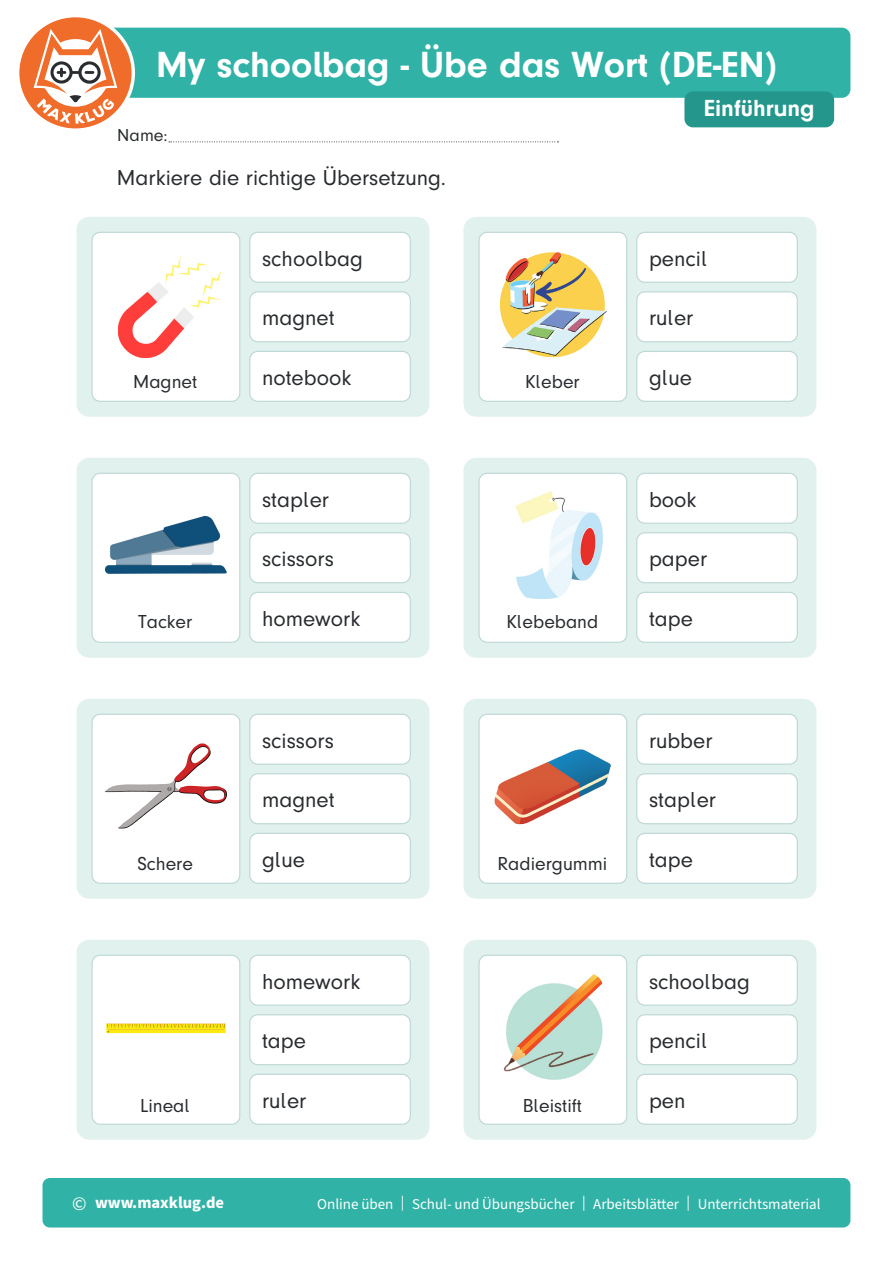
<style>
.page{position:relative;width:893px;height:1263px;background:#fff}
.page>*{position:absolute;margin:0;border:0;box-sizing:border-box;transform-origin:0 0}
.t1{font:700 37.5px "Mk Druckschrift N";color:#fff}
.t2{font:700 24px "Mk Druckschrift N";color:#fff}
.t3{font:22.5px "Mk Druckschrift N";color:#292c2f}
.t4{font:19.5px "Mk Druckschrift N";color:#292c2f}
.t5{font:18px "Mk Druckschrift N";color:#292c2f}
.t6{font:700 16.5px "Source Sans Pro";color:#fff}
.t7{font:15px "Source Sans Pro";color:#fff}
.s1{font-weight:400;font-size:19.5px}
</style>
<div class="page">
<div style="left:75px;top:28px;width:775px;height:70px;background:#30b3a6;border-radius:9px"></div>
<svg style="left:169px;top:141px;width:389px;height:1px"></svg>
<svg style="left:19px;top:17px;width:116px;height:112px"></svg>
<div style="left:43px;top:1178px;width:807px;height:49px;background:#30b3a6;border-radius:7px"></div>
<div style="left:684px;top:91px;width:150px;height:36px;background:#24968c;border-radius:9px"></div>
<div style="left:77px;top:217px;width:352px;height:200px;background:#e1f1ee;border-radius:13px"></div>
<div style="left:92px;top:232px;width:148px;height:169px;background:#fff;border-radius:8px"></div>
<div style="left:92px;top:232px;width:148px;height:170px;border:1px solid #bdd7d4;border-radius:8px"></div>
<div style="left:250px;top:232px;width:160px;height:50px;background:#fff;border-radius:8px"></div>
<div style="left:249px;top:232px;width:162px;height:51px;border:1px solid #bdd7d4;border-radius:8px"></div>
<div style="left:250px;top:292px;width:160px;height:50px;background:#fff;border-radius:8px"></div>
<div style="left:249px;top:291px;width:162px;height:51px;border:1px solid #bdd7d4;border-radius:8px"></div>
<div style="left:250px;top:351px;width:160px;height:50px;background:#fff;border-radius:8px"></div>
<div style="left:249px;top:351px;width:162px;height:51px;border:1px solid #bdd7d4;border-radius:8px"></div>
<div style="left:77px;top:458px;width:352px;height:200px;background:#e1f1ee;border-radius:13px"></div>
<div style="left:92px;top:473px;width:148px;height:169px;background:#fff;border-radius:8px"></div>
<div style="left:92px;top:473px;width:148px;height:170px;border:1px solid #bdd7d4;border-radius:8px"></div>
<div style="left:250px;top:473px;width:160px;height:50px;background:#fff;border-radius:8px"></div>
<div style="left:249px;top:473px;width:162px;height:51px;border:1px solid #bdd7d4;border-radius:8px"></div>
<div style="left:250px;top:533px;width:160px;height:50px;background:#fff;border-radius:8px"></div>
<div style="left:249px;top:532px;width:162px;height:51px;border:1px solid #bdd7d4;border-radius:8px"></div>
<div style="left:250px;top:592px;width:160px;height:50px;background:#fff;border-radius:8px"></div>
<div style="left:249px;top:592px;width:162px;height:51px;border:1px solid #bdd7d4;border-radius:8px"></div>
<div style="left:77px;top:940px;width:352px;height:200px;background:#e1f1ee;border-radius:13px"></div>
<div style="left:92px;top:955px;width:148px;height:169px;background:#fff;border-radius:8px"></div>
<div style="left:92px;top:955px;width:148px;height:170px;border:1px solid #bdd7d4;border-radius:8px"></div>
<div style="left:250px;top:955px;width:160px;height:50px;background:#fff;border-radius:8px"></div>
<div style="left:249px;top:955px;width:162px;height:51px;border:1px solid #bdd7d4;border-radius:8px"></div>
<div style="left:250px;top:1015px;width:160px;height:50px;background:#fff;border-radius:8px"></div>
<div style="left:249px;top:1014px;width:162px;height:51px;border:1px solid #bdd7d4;border-radius:8px"></div>
<div style="left:250px;top:1074px;width:160px;height:50px;background:#fff;border-radius:8px"></div>
<div style="left:249px;top:1074px;width:162px;height:51px;border:1px solid #bdd7d4;border-radius:8px"></div>
<div style="left:77px;top:699px;width:352px;height:200px;background:#e1f1ee;border-radius:13px"></div>
<div style="left:92px;top:714px;width:148px;height:169px;background:#fff;border-radius:8px"></div>
<div style="left:92px;top:714px;width:148px;height:170px;border:1px solid #bdd7d4;border-radius:8px"></div>
<div style="left:250px;top:714px;width:160px;height:50px;background:#fff;border-radius:8px"></div>
<div style="left:249px;top:714px;width:162px;height:51px;border:1px solid #bdd7d4;border-radius:8px"></div>
<div style="left:250px;top:774px;width:160px;height:50px;background:#fff;border-radius:8px"></div>
<div style="left:249px;top:773px;width:162px;height:51px;border:1px solid #bdd7d4;border-radius:8px"></div>
<div style="left:250px;top:833px;width:160px;height:50px;background:#fff;border-radius:8px"></div>
<div style="left:249px;top:833px;width:162px;height:51px;border:1px solid #bdd7d4;border-radius:8px"></div>
<div style="left:463px;top:217px;width:353px;height:200px;background:#e1f1ee;border-radius:13px"></div>
<div style="left:479px;top:232px;width:148px;height:169px;background:#fff;border-radius:8px"></div>
<div style="left:478px;top:232px;width:149px;height:170px;border:1px solid #bdd7d4;border-radius:8px"></div>
<div style="left:637px;top:232px;width:160px;height:50px;background:#fff;border-radius:8px"></div>
<div style="left:636px;top:232px;width:162px;height:51px;border:1px solid #bdd7d4;border-radius:8px"></div>
<div style="left:637px;top:292px;width:160px;height:50px;background:#fff;border-radius:8px"></div>
<div style="left:636px;top:291px;width:162px;height:51px;border:1px solid #bdd7d4;border-radius:8px"></div>
<div style="left:637px;top:351px;width:160px;height:50px;background:#fff;border-radius:8px"></div>
<div style="left:636px;top:351px;width:162px;height:51px;border:1px solid #bdd7d4;border-radius:8px"></div>
<div style="left:463px;top:458px;width:353px;height:200px;background:#e1f1ee;border-radius:13px"></div>
<div style="left:479px;top:473px;width:148px;height:169px;background:#fff;border-radius:8px"></div>
<div style="left:478px;top:473px;width:149px;height:170px;border:1px solid #bdd7d4;border-radius:8px"></div>
<div style="left:637px;top:473px;width:160px;height:50px;background:#fff;border-radius:8px"></div>
<div style="left:636px;top:473px;width:162px;height:51px;border:1px solid #bdd7d4;border-radius:8px"></div>
<div style="left:637px;top:533px;width:160px;height:50px;background:#fff;border-radius:8px"></div>
<div style="left:636px;top:532px;width:162px;height:51px;border:1px solid #bdd7d4;border-radius:8px"></div>
<div style="left:637px;top:592px;width:160px;height:50px;background:#fff;border-radius:8px"></div>
<div style="left:636px;top:592px;width:162px;height:51px;border:1px solid #bdd7d4;border-radius:8px"></div>
<div style="left:463px;top:940px;width:353px;height:200px;background:#e1f1ee;border-radius:13px"></div>
<div style="left:479px;top:955px;width:148px;height:169px;background:#fff;border-radius:8px"></div>
<div style="left:478px;top:955px;width:149px;height:170px;border:1px solid #bdd7d4;border-radius:8px"></div>
<div style="left:637px;top:955px;width:160px;height:50px;background:#fff;border-radius:8px"></div>
<div style="left:636px;top:955px;width:162px;height:51px;border:1px solid #bdd7d4;border-radius:8px"></div>
<div style="left:637px;top:1015px;width:160px;height:50px;background:#fff;border-radius:8px"></div>
<div style="left:636px;top:1014px;width:162px;height:51px;border:1px solid #bdd7d4;border-radius:8px"></div>
<div style="left:637px;top:1074px;width:160px;height:50px;background:#fff;border-radius:8px"></div>
<div style="left:636px;top:1074px;width:162px;height:51px;border:1px solid #bdd7d4;border-radius:8px"></div>
<div style="left:463px;top:699px;width:353px;height:200px;background:#e1f1ee;border-radius:13px"></div>
<div style="left:479px;top:714px;width:148px;height:169px;background:#fff;border-radius:8px"></div>
<div style="left:478px;top:714px;width:149px;height:170px;border:1px solid #bdd7d4;border-radius:8px"></div>
<div style="left:637px;top:714px;width:160px;height:50px;background:#fff;border-radius:8px"></div>
<div style="left:636px;top:714px;width:162px;height:51px;border:1px solid #bdd7d4;border-radius:8px"></div>
<div style="left:637px;top:774px;width:160px;height:50px;background:#fff;border-radius:8px"></div>
<div style="left:636px;top:773px;width:162px;height:51px;border:1px solid #bdd7d4;border-radius:8px"></div>
<div style="left:637px;top:833px;width:160px;height:50px;background:#fff;border-radius:8px"></div>
<div style="left:636px;top:833px;width:162px;height:51px;border:1px solid #bdd7d4;border-radius:8px"></div>
<img style="left:118px;top:256px;width:102px;height:101px">
<img style="left:501px;top:252px;width:106px;height:105px">
<img style="left:105px;top:515px;width:121px;height:59px">
<img style="left:515px;top:492px;width:88px;height:107px">
<img style="left:106px;top:1023px;width:120px;height:11px">
<img style="left:503px;top:974px;width:100px;height:106px">
<img style="left:105px;top:743px;width:121px;height:86px">
<img style="left:494px;top:749px;width:117px;height:76px">
<h1 class="t1" style="left:156px;top:43px;width:622px">My schoolbag - Übe das Wort (DE-EN)</h1>
<p class="t2" style="left:704px;top:95px;width:112px">Einführung</p>
<p class="t5" style="left:117px;top:125px;width:52px">Name:</p>
<p class="t3" style="left:117px;top:165px;width:331px">Markiere die richtige Übersetzung.</p>
<p class="t3" style="left:262px;top:246px;width:102px">schoolbag</p>
<p class="t3" style="left:262px;top:306px;width:74px">magnet</p>
<p class="t3" style="left:262px;top:365px;width:91px">notebook</p>
<p class="t4" style="left:133px;top:371px;width:66px">Magnet</p>
<p class="t4" style="left:525px;top:371px;width:56px">Kleber</p>
<p class="t3" style="left:649px;top:246px;width:60px">pencil</p>
<p class="t3" style="left:649px;top:306px;width:46px">ruler</p>
<p class="t3" style="left:649px;top:365px;width:44px">glue</p>
<p class="t3" style="left:262px;top:487px;width:68px">stapler</p>
<p class="t3" style="left:649px;top:487px;width:49px">book</p>
<p class="t3" style="left:262px;top:547px;width:73px">scissors</p>
<p class="t3" style="left:649px;top:547px;width:60px">paper</p>
<p class="t3" style="left:262px;top:606px;width:100px">homework</p>
<p class="t4" style="left:138px;top:611px;width:56px">Tacker</p>
<p class="t4" style="left:506px;top:611px;width:94px">Klebeband</p>
<p class="t3" style="left:649px;top:606px;width:45px">tape</p>
<p class="t3" style="left:262px;top:728px;width:73px">scissors</p>
<p class="t3" style="left:649px;top:728px;width:65px">rubber</p>
<p class="t3" style="left:262px;top:787px;width:74px">magnet</p>
<p class="t3" style="left:262px;top:847px;width:44px">glue</p>
<p class="t4" style="left:137px;top:853px;width:57px">Schere</p>
<p class="t4" style="left:497px;top:853px;width:111px">Radiergummi</p>
<p class="t3" style="left:649px;top:787px;width:68px">stapler</p>
<p class="t3" style="left:649px;top:847px;width:45px">tape</p>
<p class="t3" style="left:262px;top:969px;width:100px">homework</p>
<p class="t3" style="left:262px;top:1028px;width:45px">tape</p>
<p class="t3" style="left:262px;top:1088px;width:46px">ruler</p>
<p class="t4" style="left:140px;top:1095px;width:52px">Lineal</p>
<p class="t4" style="left:523px;top:1095px;width:61px">Bleistift</p>
<p class="t3" style="left:649px;top:969px;width:102px">schoolbag</p>
<p class="t3" style="left:649px;top:1028px;width:60px">pencil</p>
<p class="t3" style="left:649px;top:1088px;width:38px">pen</p>
<p class="t6" style="left:72px;top:1191px;width:153px"><span class="s1">©</span> www.maxklug.de</p>
<p class="t7" style="left:317px;top:1193px;width:505px">Online üben | Schul- und Übungsbücher | Arbeitsblätter | Unterrichtsmaterial</p>
</div>
